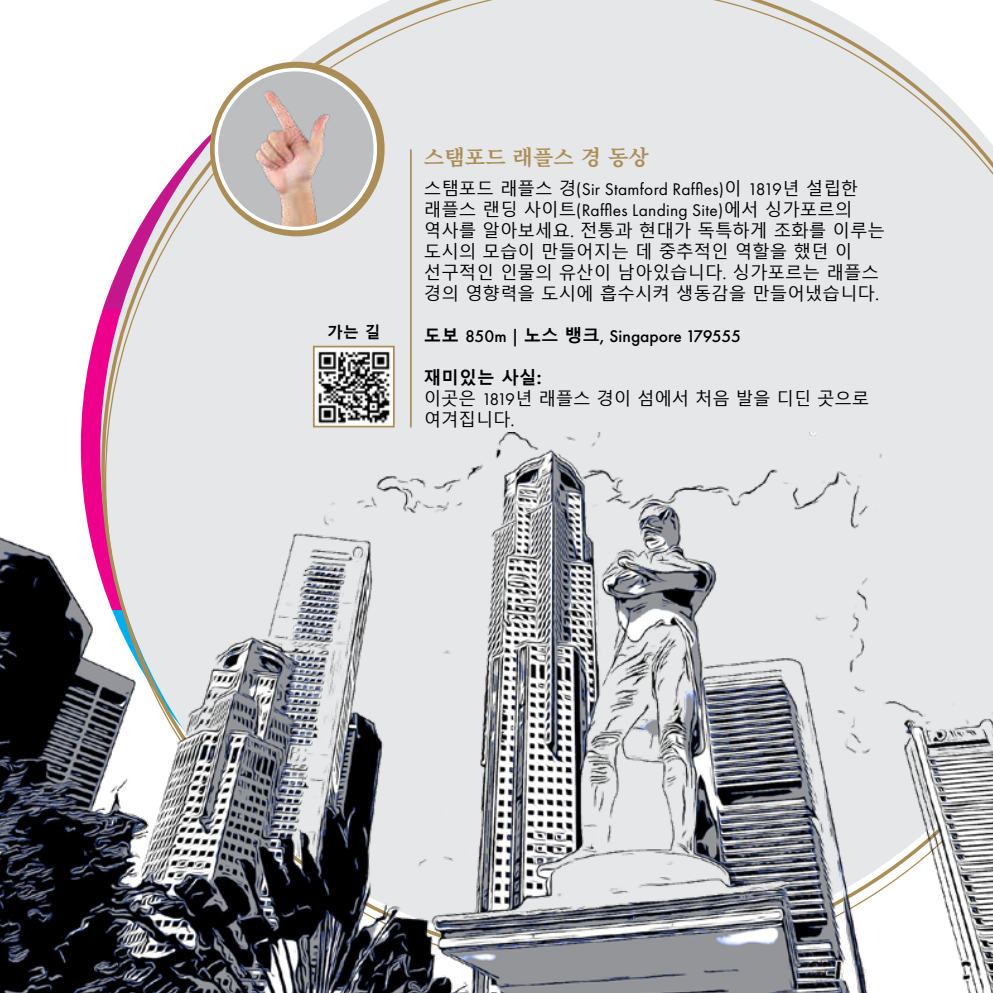
<style>
.page{position:relative;width:993px;height:993px;background:#fff}
.page>*{position:absolute;margin:0;border:0;box-sizing:border-box;transform-origin:0 0}
.t1{font:700 21px "Noto Serif KR";letter-spacing:.01em;color:#ab8e57}
.t2{font:17.5px/21px "Malgun Gothic";color:#000}
.t3{font:17.5px/21px "Futura PT";letter-spacing:.015em;color:#000}
.t4{font:500 17.5px "Futura PT";color:#000}
.t5{font:700 15.75px "Malgun Gothic";color:#000}
.s1{font-family:"Malgun Gothic"}
.s2{font-family:"Malgun Gothic";font-weight:700}
.s3{font-weight:700}
.s4{font-family:"Futura PT"}
</style>
<div class="page">
<svg style="left:81px;top:321px;width:18px;height:112px;fill:#ec008c"></svg>
<svg style="left:99px;top:0;width:893px;height:433px;background:#e8e6e8"></svg>
<img style="left:339px;top:73px;width:13px;height:155px">
<div style="left:210px;top:62px;width:174px;height:174px;border:16px solid #ab8e57;border-radius:50%"></div>
<div style="left:216px;top:70px;width:159px;height:158px;background:#bcbec0;border-radius:50%"></div>
<img style="left:242px;top:73px;width:97px;height:155px">
<div style="left:214px;top:68px;width:163px;height:162px;border:4px solid #fff;border-radius:50%"></div>
<img style="left:0;top:433px;width:992px;height:559px">
<img style="left:316px;top:348px;width:75px;height:76px">
<div style="left:313px;top:345px;width:81px;height:82px;border:2px solid #ab8e57"></div>
<hr style="left:410px;top:149px;width:1px;height:278px;background:#ab8e57">
<p class="t5" style="left:327px;top:323px;width:55px">가는 길</p>
<p class="t1" style="left:423px;top:145px;width:226px">스탬포드 래플스 경 동상</p>
<p class="t3" style="left:423px;top:178px;width:436px"><span class="s1">스탬포드 래플스 경</span>(Sir Stamford Raffles)<span class="s1">이</span> 1819<span class="s1">년 설립한 래플스 랜딩 사이트</span>(Raffles Landing Site)<span class="s1">에서 싱가포르의</span></p>
<p class="t2" style="left:423px;top:220px;width:462px">역사를 알아보세요. 전통과 현대가 독특하게 조화를 이루는 도시의 모습이 만들어지는 데 중추적인 역할을 했던 이 선구적인 인물의 유산이 남아있습니다. 싱가포르는 래플스 경의 영향력을 도시에 흡수시켜 생동감을 만들어냈습니다.</p>
<p class="t4" style="left:423px;top:325px;width:318px"><span class="s2">도보</span> 850m | <span class="s2">노스 뱅크</span>, Singapore 179555</p>
<p class="t2" style="left:423px;top:367px;width:447px"><span class="s3">재미있는 사실:<br></span>이곳은 <span class="s4">1819</span>년 래플스 경이 섬에서 처음 발을 디딘 곳으로 여겨집니다.</p>
</div>
